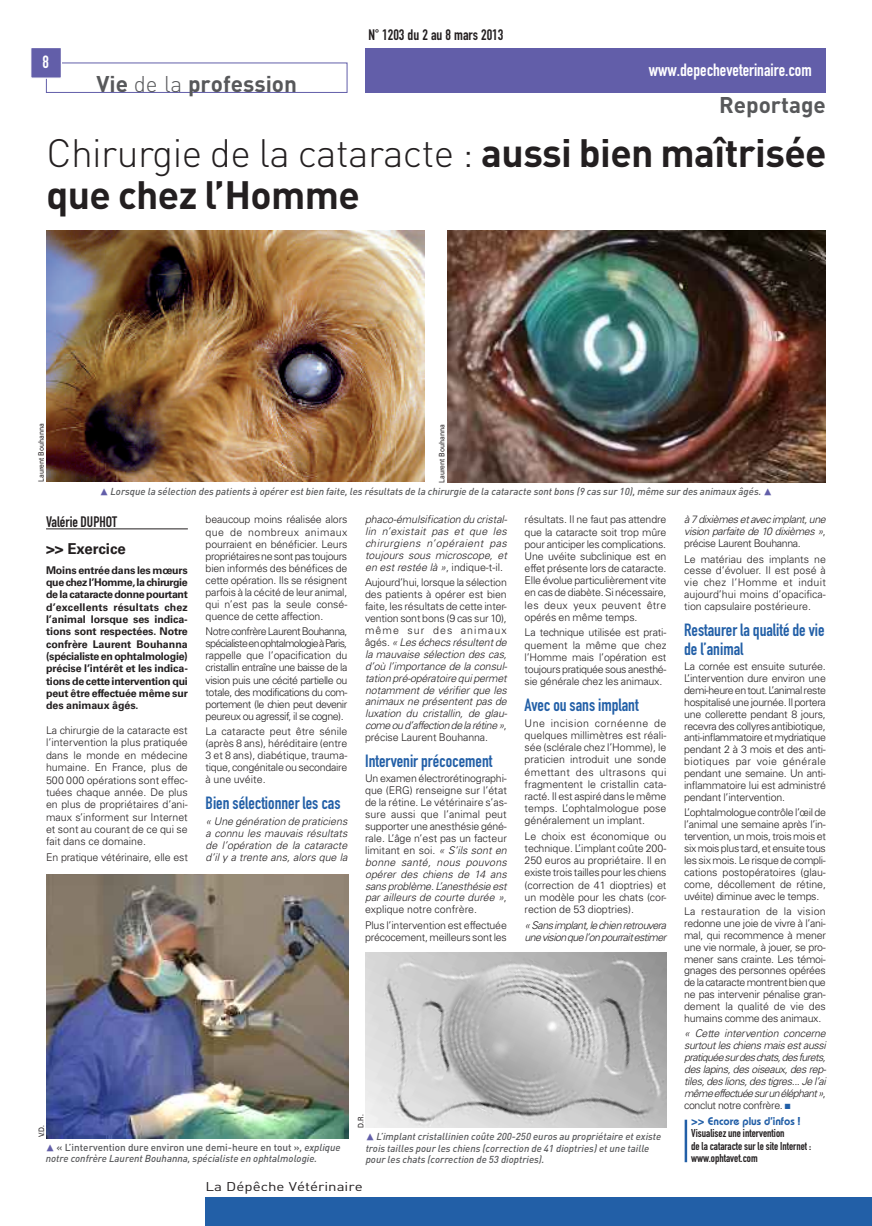
<style>
.page{position:relative;width:872px;height:1226px;background:#fff}
.page>*{position:absolute;margin:0;border:0;box-sizing:border-box;transform-origin:0 0}
.t1{font:700 39.12px/41.9px "DIN";letter-spacing:-.015em;color:#231f20}
.t2{font:700 22.5px "DIN";color:#57585a}
.t3{font:17.5px/18.8px "DIN Engschrift";color:#225fa7}
.t4{font:17.5px "DIN Engschrift";color:#fff}
.t5{font:15px "DIN Engschrift";color:#231f20}
.t6{font:700 15px "Univers";color:#231f20}
.t7{font:12.62px "DIN";color:#231f20;scale:1.2 1}
.t8{font:11.25px/12.5px "DIN Engschrift";color:#231f20}
.t9{font:600 11.25px "Bauhaus";color:#225fa7}
.t10{font:300 10.62px/11.9px "Univers";letter-spacing:-.015em;color:#231f20;text-align:justify}
.t11{font:italic 300 10.62px/11.9px "Univers";letter-spacing:-.035em;color:#231f20;text-align:justify}
.t12{font:700 10.62px/12.4px "Univers";letter-spacing:-.01em;color:#231f20;text-align:justify}
.t13{font:italic 300 10.62px/12.1px "Univers";letter-spacing:-.055em;color:#231f20}
.t14{font:italic 500 10px/11.2px "DIN";color:#57585a}
.t15{font:7.5px "Univers";color:#231f20;scale:.9 1}
.s1{font-weight:300}
.s2{font-family:"European Pi Four";font-weight:400;font-style:normal;font-size:8.75px;color:#625ea9}
.s3{font-style:normal}
.s4{font-style:italic}
.s5{color:#225fa7}
.s6{font-weight:800}
</style>
<div class="page">
<div style="left:46px;top:63px;width:301px;height:30px;border:1px solid #625ea9"></div>
<div style="left:30px;top:47px;width:32px;height:32px;background:#625ea9;border:1px solid #fff"></div>
<div style="left:365px;top:48px;width:461px;height:45px;background:#625ea9"></div>
<div style="left:206px;top:1198px;width:666px;height:28px;background:#225fa7"></div>
<hr style="left:46px;top:529px;width:142px;height:1px;background:#231f20">
<img style="left:447px;top:230px;width:378px;height:252px">
<img style="left:47px;top:230px;width:378px;height:252px">
<img style="left:365px;top:952px;width:301px;height:175px">
<img style="left:46px;top:874px;width:302px;height:265px">
<hr style="left:684px;top:1120px;width:3px;height:42px;background:#225fa7">
<h3 class="t4" style="left:43px;top:52px;width:8px">8</h3>
<h2 class="t2" style="left:96px;top:69px;width:202px">Vie <span class="s1">de la</span> profession</h2>
<h3 class="t5" style="left:368px;top:26px;width:136px">N° 1203 du 2 au 8 mars 2013</h3>
<h3 class="t4" style="left:648px;top:60px;width:164px">www.depecheveterinaire.com</h3>
<h2 class="t2" style="left:719px;top:90px;width:108px">Reportage</h2>
<h1 class="t1" style="left:46px;top:130px;width:781px"><span class="s1">Chirurgie de la cataracte :</span> aussi bien maîtrisée que chez l’Homme</h1>
<p class="t15" style="left:37px;top:482px;width:67px;rotate:-90deg">Laurent Bouhanna</p>
<p class="t15" style="left:437px;top:483px;width:67px;rotate:-90deg">Laurent Bouhanna</p>
<p class="t14" style="left:100px;top:485px;width:674px"><span class="s2">M</span> Lorsque la sélection des patients à opérer est bien faite, les résultats de la chirurgie de la cataracte sont bons (9 cas sur 10), même sur des animaux âgés. <span class="s2">M</span></p>
<h3 class="t5" style="left:46px;top:513px;width:72px">Valérie DUPHOT</h3>
<h3 class="t6" style="left:46px;top:540px;width:81px">&gt;&gt;&gt; Exercice</h3>
<p class="t12" style="left:46px;top:564px;width:143px">Moins entrée dans les mœurs que chez l’Homme, la chirurgie de la cataracte donne pourtant d’excellents résultats chez l’animal lorsque ses indica&shy;tions sont respectées. Notre confrère Laurent Bouhanna (spécialiste en ophtalmologie) précise l’intérêt et les indica&shy;tions de cette intervention qui peut être effectuée même sur des animaux âgés.</p>
<p class="t10" style="left:46px;top:724px;width:143px;line-height:12.4px">La chirurgie de la cataracte est l’intervention la plus pratiquée dans le monde en médecine humaine. En France, plus de 500 000 opérations sont effec&shy;tuées chaque année. De plus en plus de propriétaires d’ani&shy;maux s’informent sur Internet et sont au courant de ce qui se fait dans ce domaine.</p>
<p class="t10" style="left:46px;top:851px;width:143px">En pratique vétérinaire, elle est</p>
<p class="t10" style="left:206px;top:514px;width:143px">beaucoup moins réalisée alors que de nombreux animaux pourraient en bénéficier. Leurs propriétaires ne sont pas toujours bien informés des bénéfices de cette opération. Ils se résignent parfois à la cécité de leur animal, qui n’est pas la seule consé&shy;quence de cette affection.</p>
<p class="t10" style="left:206px;top:626px;width:143px">Notre confrère Laurent Bouhanna, spécialiste en ophtalmologie à Paris, rappelle que l’opacification du cristallin entraîne une baisse de la vision puis une cécité partielle ou totale, des modifications du com&shy;portement (le chien peut devenir peureux ou agressif, il se cogne).</p>
<p class="t10" style="left:206px;top:725px;width:143px">La cataracte peut être sénile (après 8 ans), héréditaire (entre 3 et 8 ans), diabétique, trauma&shy;tique, congénitale ou secondaire à une uvéite.</p>
<h3 class="t3" style="left:206px;top:794px;width:136px">Bien sélectionner les cas</h3>
<p class="t11" style="left:206px;top:815px;width:143px">« Une génération de praticiens a connu les mauvais résultats de l’opération de la cataracte d’il y a trente ans, alors que la</p>
<p class="t11" style="left:365px;top:514px;width:143px">phaco-émulsification du cristal&shy;lin n’existait pas et que les chirurgiens n’opéraient pas toujours sous microscope, et en est restée là »<span class="s3">, indique-t-il.</span></p>
<p class="t11" style="left:365px;top:577px;width:143px"><span class="s3">Aujourd’hui, lorsque la sélection des patients à opérer est bien faite, les résultats de cette inter&shy;vention sont bons (9 cas sur 10), même sur des animaux âgés.</span> « Les échecs résultent de la mauvaise sélection des cas, d’où l’importance de la consul&shy;tation pré-opératoire qui permet notamment de vérifier que les animaux ne présentent pas de luxation du cristallin, de glau&shy;come ou d’affection de la rétine»<span class="s3">, précise Laurent Bouhanna.</span></p>
<h3 class="t3" style="left:365px;top:752px;width:129px">Intervenir précocement</h3>
<p class="t10" style="left:365px;top:773px;width:143px">Un examen électrorétinographi&shy;que (ERG) renseigne sur l’état de la rétine. Le vétérinaire s’as&shy;sure aussi que l’animal peut supporter une anesthésie géné&shy;rale. L’âge n’est pas un facteur limitant en soi. <span class="s4">« S’ils sont en bonne santé, nous pouvons opérer des chiens de 14 ans sans problème. L’anesthésie est par ailleurs de courte durée »</span>, explique notre confrère.</p>
<p class="t10" style="left:365px;top:919px;width:143px">Plus l’intervention est effectuée précocement, meilleurs sont les</p>
<p class="t10" style="left:524px;top:514px;width:143px">résultats. Il ne faut pas attendre que la cataracte soit trop mûre pour anticiper les complications.<br>Une uvéite subclinique est en effet présente lors de cataracte.<br>Elle évolue particulièrement vite en cas de diabète. Si nécessaire, les deux yeux peuvent être opérés en même temps.</p>
<p class="t10" style="left:524px;top:627px;width:143px">La technique utilisée est prati&shy;quement la même que chez l’Homme mais l’opération est toujours pratiquée sous anesthé&shy;sie générale chez les animaux.</p>
<h3 class="t3" style="left:524px;top:696px;width:115px">Avec ou sans implant</h3>
<p class="t10" style="left:524px;top:717px;width:143px">Une incision cornéenne de quelques millimètres est réali&shy;sée (sclérale chez l’Homme), le praticien introduit une sonde émettant des ultrasons qui fragmentent le cristallin cata&shy;racté. Il est aspiré dans le même temps. L’ophtalmologue pose généralement un implant.</p>
<p class="t10" style="left:524px;top:830px;width:143px">Le choix est économique ou technique. L’implant coûte 200- 250 euros au propriétaire. Il en existe trois tailles pour les chiens (correction de 41 dioptries) et un modèle pour les chats (cor&shy;rection de 53 dioptries).</p>
<p class="t13" style="left:524px;top:919px;width:143px">«Sans implant, le chien retrouvera une vision que l’on pourrait estimer</p>
<p class="t15" style="left:37px;top:1137px;width:15px;rotate:-90deg">V.D.</p>
<p class="t14" style="left:46px;top:1141px;width:296px"><span class="s2">M</span> <span class="s3">« L’intervention dure environ une demi-heure en tout »</span>, explique notre confrère Laurent Bouhanna, spécialiste en ophtalmologie.</p>
<p class="t15" style="left:356px;top:1128px;width:16px;rotate:-90deg">D.R.</p>
<p class="t14" style="left:366px;top:1131px;width:297px"><span class="s2">M</span> L’implant cristallinien coûte 200-250 euros au propriétaire et existe trois tailles pour les chiens (correction de 41 dioptries) et une taille pour les chats (correction de 53 dioptries).</p>
<p class="t7" style="left:206px;top:1179px;width:132px">La Dépêche Vétérinaire</p>
<p class="t11" style="left:684px;top:514px;width:143px">à 7 dixièmes et avec implant, une vision parfaite de 10 dixièmes »<span class="s3">, précise Laurent Bouhanna.</span></p>
<p class="t10" style="left:684px;top:553px;width:143px">Le matériau des implants ne cesse d’évoluer. Il est posé à vie chez l’Homme et induit aujourd’hui moins d’opacifica&shy;tion capsulaire postérieure.</p>
<h3 class="t3" style="left:684px;top:621px;width:142px">Restaurer la qualité de vie de l’animal</h3>
<p class="t10" style="left:684px;top:660px;width:143px">La cornée est ensuite suturée.<br>L’intervention dure environ une demi-heure en tout. L’animal reste hospitalisé une journée. Il portera une collerette pendant 8 jours, recevra des collyres antibiotique, anti-inflammatoire et mydriatique pendant 2 à 3 mois et des anti&shy;biotiques par voie générale pendant une semaine. Un anti&shy;inflammatoire lui est administré pendant l’intervention.</p>
<p class="t10" style="left:684px;top:807px;width:143px">L’ophtalmologue contrôle l’œil de l’animal une semaine après l’in&shy;tervention, un mois, trois mois et six mois plus tard, et ensuite tous les six mois. Le risque de compli&shy;cations postopératoires (glau&shy;come, décollement de rétine, uvéite) diminue avec le temps.</p>
<p class="t10" style="left:684px;top:905px;width:143px">La restauration de la vision redonne une joie de vivre à l’ani&shy;mal, qui recommence à mener une vie normale, à jouer, se pro&shy;mener sans crainte. Les témoi&shy;gnages des personnes opérées de la cataracte montrent bien que ne pas intervenir pénalise gran&shy;dement la qualité de vie des humains comme des animaux.</p>
<p class="t11" style="left:684px;top:1028px;width:143px">« Cette intervention concerne surtout les chiens mais est aussi pratiquée sur des chats, des furets, des lapins, des oiseaux, des rep&shy;tiles, des lions, des tigres... Je l’ai même effectuée sur un éléphant»<span class="s3">, conclut notre confrère.</span> <span class="s5">■</span></p>
<p class="t9" style="left:691px;top:1114px;width:111px"><span class="s6">&gt;&gt;&gt;</span> Encore plus d’infos !</p>
<p class="t8" style="left:691px;top:1127px;width:121px">Visualisez une intervention<br>de la cataracte sur le site Internet : www.ophtavet.com</p>
</div>
